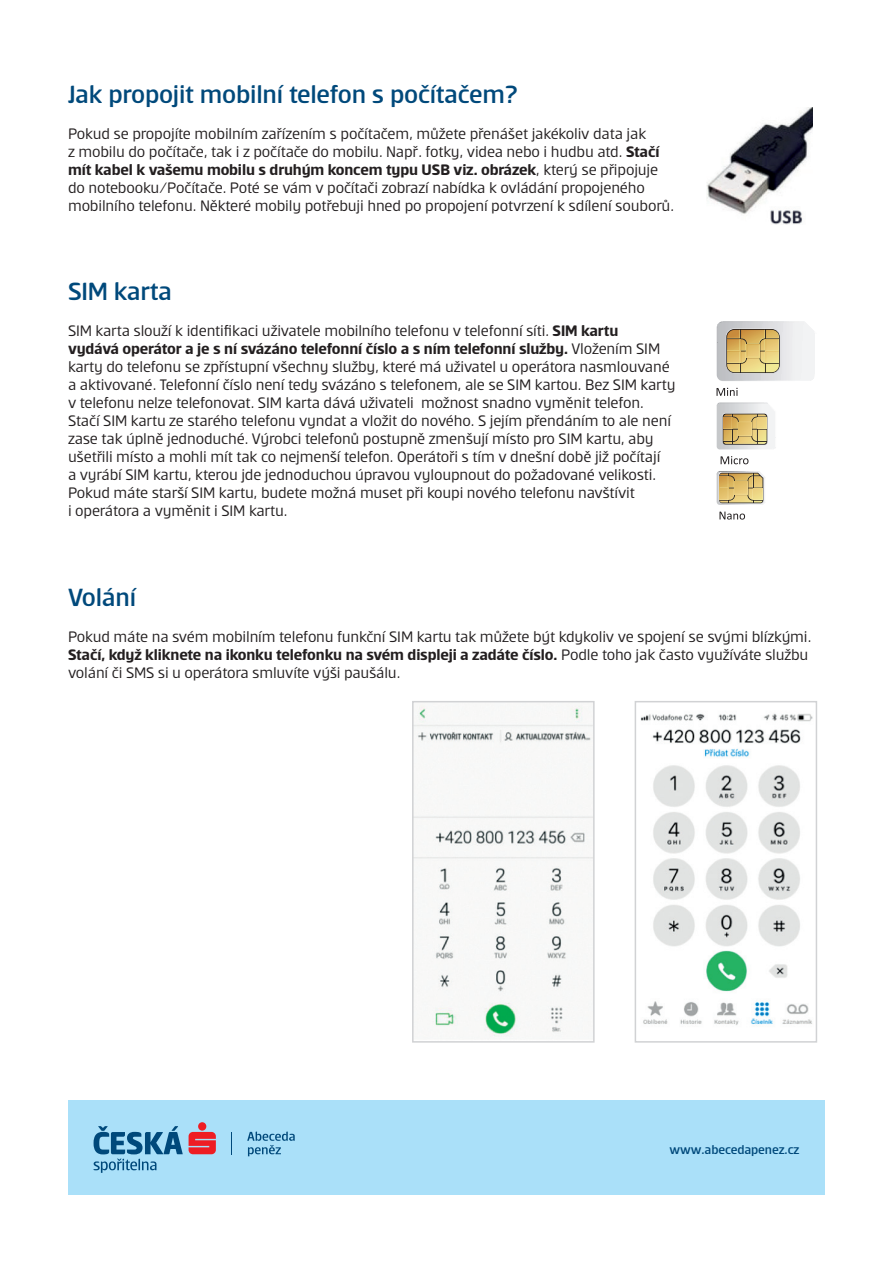
<style>
.page{position:relative;width:893px;height:1263px;background:#fff}
.page>*{position:absolute;margin:0;border:0;box-sizing:border-box;transform-origin:0 0}
.t1{font:500 27px "Erste";letter-spacing:-.01em;color:#00497b}
.t2{font:16.5px/18px "Erste";letter-spacing:-.01em;color:#231f20}
.t3{font:500 13.5px "Erste";letter-spacing:-.01em;color:#00497b}
.s1{font-weight:700}
</style>
<div class="page">
<img style="left:706px;top:108px;width:106px;height:116px">
<div style="left:68px;top:1100px;width:757px;height:95px;background:#aae0f9"></div>
<svg style="left:94px;top:1126px;width:89px;height:47px"></svg>
<svg style="left:189px;top:1122px;width:27px;height:32px"></svg>
<svg style="left:247px;top:1131px;width:48px;height:25px"></svg>
<svg style="left:716px;top:388px;width:22px;height:8px"></svg>
<svg style="left:717px;top:321px;width:98px;height:60px"></svg>
<svg style="left:721px;top:456px;width:27px;height:8px"></svg>
<svg style="left:717px;top:403px;width:59px;height:46px"></svg>
<svg style="left:717px;top:471px;width:48px;height:34px;background:#ceb77d"></svg>
<svg style="left:719px;top:512px;width:26px;height:8px"></svg>
<img style="left:415px;top:705px;width:177px;height:332px">
<div style="left:412px;top:701px;width:183px;height:341px;border:2px solid #d1d2d4"></div>
<img style="left:640px;top:713px;width:173px;height:312px">
<div style="left:635px;top:701px;width:182px;height:341px;border:2px solid #d1d2d4"></div>
<h1 class="t1" style="left:68px;top:80px;width:451px">Jak propojit mobilní telefon s počítačem?</h1>
<p class="t2" style="left:68px;top:124px;width:607px">Pokud se propojíte mobilním zařízením s počítačem, můžete přenášet jakékoliv data jak<br>z mobilu do počítače, tak i z počítače do mobilu. Např. fotky, videa nebo i hudbu atd. <span class="s1">Stačí mít kabel k vašemu mobilu s druhým koncem typu USB viz. obrázek</span>, který se připojuje do notebooku/Počítače. Poté se vám v počítači zobrazí nabídka k ovládání propojeného mobilního telefonu. Některé mobily potřebuji hned po propojení potvrzení k sdílení souborů.</p>
<h1 class="t1" style="left:68px;top:278px;width:106px">SIM karta</h1>
<p class="t2" style="left:68px;top:321px;width:609px">SIM karta slouží k identifikaci uživatele mobilního telefonu v telefonní síti. <span class="s1">SIM kartu<br>vydává operátor a je s ní svázáno telefonní číslo a s ním telefonní služby.</span> Vložením SIM karty do telefonu se zpřístupní všechny služby, které má uživatel u operátora nasmlouvané a aktivované. Telefonní číslo není tedy svázáno s telefonem, ale se SIM kartou. Bez SIM karty v telefonu nelze telefonovat. SIM karta dává uživateli možnost snadno vyměnit telefon.<br>Stačí SIM kartu ze starého telefonu vyndat a vložit do nového. S jejím přendáním to ale není zase tak úplně jednoduché. Výrobci telefonů postupně zmenšují místo pro SIM kartu, aby ušetřili místo a mohli mít tak co nejmenší telefon. Operátoři s tím v dnešní době již počítají<br>a vyrábí SIM kartu, kterou jde jednoduchou úpravou vyloupnout do požadované velikosti.<br>Pokud máte starší SIM kartu, budete možná muset při koupi nového telefonu navštívit<br>i operátora a vyměnit i SIM kartu.</p>
<h1 class="t1" style="left:68px;top:584px;width:70px">Volání</h1>
<p class="t2" style="left:68px;top:628px;width:745px">Pokud máte na svém mobilním telefonu funkční SIM kartu tak můžete být kdykoliv ve spojení se svými blízkými.<br><span class="s1">Stačí, když kliknete na ikonku telefonku na svém displeji a zadáte číslo.</span> Podle toho jak často využíváte službu volání či SMS si u operátora smluvíte výši paušálu.</p>
<p class="t3" style="left:670px;top:1143px;width:131px">www.abecedapenez.cz</p>
</div>
